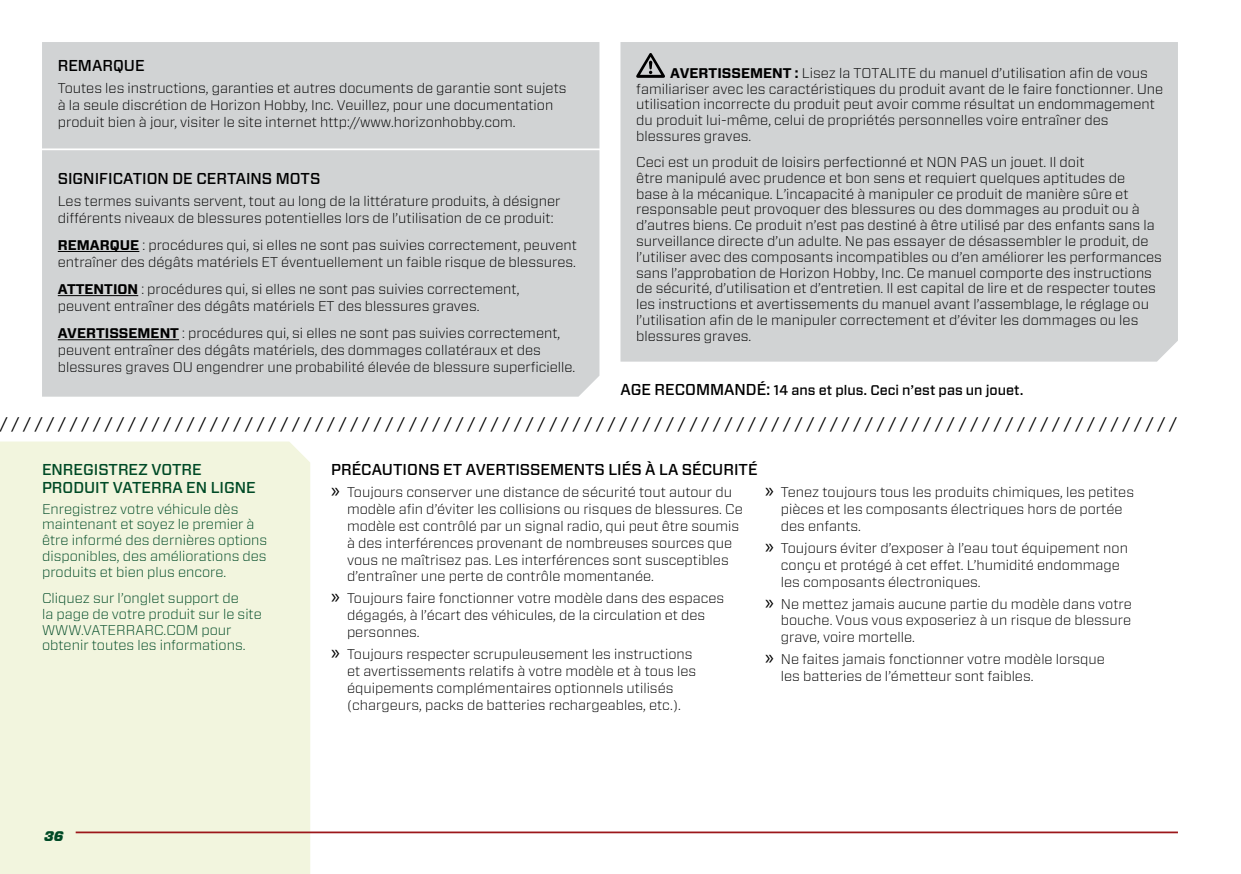
<style>
.page{position:relative;width:1241px;height:874px;background:#fff}
.page>*{position:absolute;margin:0;border:0;box-sizing:border-box;transform-origin:0 0}
.t1{font:16.62px "Forza";color:#000}
.t2{font:500 15.75px "Forza";color:#000}
.t3{font:500 15.75px/17.5px "Forza";color:#004a26}
.t4{font:300 14px/16.8px "Forza";color:#000}
.t5{font:300 14px/15.8px "Forza";color:#004a26}
.t6{font:500 14px "Forza";color:#000}
.t7{font:italic 900 14px "Forza";color:#004a26}
.s1{font-weight:700}
.s2{font-size:15.75px}
.s3{font-family:"Myriad Pro";font-weight:400;font-size:21px}
</style>
<div class="page">
<div style="left:0;top:441px;width:310px;height:432px;background:#f2f5de"></div>
<div style="left:620px;top:42px;width:557px;height:319px;background:#d1d3d4"></div>
<div style="left:42px;top:42px;width:557px;height:354px;background:#d1d3d4"></div>
<svg style="left:636px;top:53px;width:29px;height:25px"></svg>
<hr style="left:58px;top:251px;width:81px;height:1px;background:#000">
<hr style="left:58px;top:295px;width:80px;height:1px;background:#000">
<hr style="left:58px;top:339px;width:121px;height:1px;background:#000">
<hr style="left:37px;top:148px;width:573px;height:2px;background:#fff">
<hr style="left:76px;top:831px;width:1101px;height:1px;background:#9c171a">
<p class="t2" style="left:58px;top:55px;width:88px">REMARQUE</p>
<p class="t4" style="left:58px;top:79px;width:510px">Toutes les instructions, garanties et autres documents de garantie sont sujets à la seule discrétion de Horizon Hobby, Inc. Veuillez, pour une documentation produit bien à jour, visiter le site internet http://www.horizonhobby.com.</p>
<p class="t2" style="left:58px;top:168px;width:9px">SIGNI</p>
<p class="t2" style="left:99px;top:168px;width:34px">FI CATION</p>
<p class="t2" style="left:172px;top:168px;width:54px">DE CERTAINS</p>
<p class="t2" style="left:276px;top:168px;width:25px">MOTS</p>
<p class="t4" style="left:58px;top:192px;width:504px">Les termes suivants servent, tout au long de la littérature produits, à désigner différents niveaux de blessures potentielles lors de l’utilisation de ce produit:</p>
<p class="t4" style="left:58px;top:236px;width:520px"><span class="s1">REMARQUE</span> : procédures qui, si elles ne sont pas suivies correctement, peuvent entraîner des dégâts matériels ET éventuellement un faible risque de blessures.</p>
<p class="t4" style="left:58px;top:280px;width:463px"><span class="s1">ATTENTION</span> : procédures qui, si elles ne sont pas suivies correctement, peuvent entraîner des dégâts matériels ET des blessures graves.</p>
<p class="t4" style="left:58px;top:324px;width:519px"><span class="s1">AVERTISSEMENT</span> : procédures qui, si elles ne sont pas suivies correctement, peuvent entraîner des dégâts matériels, des dommages collatéraux et des blessures graves OU engendrer une probabilité élevée de blessure superficielle.</p>
<p class="t4" style="left:636px;top:65px;width:528px;line-height:15.8px;text-indent:34px"><span class="s1">AVERTISSEMENT :</span> Lisez la TOTALITE du manuel d’utilisation afin de vous familiariser avec les caractéristiques du produit avant de le faire fonctionner. Une utilisation incorrecte du produit peut avoir comme résultat un endommagement du produit lui-même, celui de propriétés personnelles voire entraîner des blessures graves.</p>
<p class="t4" style="left:636px;top:154px;width:527px;line-height:15.8px">Ceci est un produit de loisirs perfectionné et NON PAS un jouet. Il doit<br>être manipulé avec prudence et bon sens et requiert quelques aptitudes de<br>base à la mécanique. L’incapacité à manipuler ce produit de manière sûre et responsable peut provoquer des blessures ou des dommages au produit ou à d’autres biens. Ce produit n’est pas destiné à être utilisé par des enfants sans la surveillance directe d’un adulte. Ne pas essayer de désassembler le produit, de l’utiliser avec des composants incompatibles ou d’en améliorer les performances sans l’approbation de Horizon Hobby, Inc. Ce manuel comporte des instructions de sécurité, d’utilisation et d’entretien. Il est capital de lire et de respecter toutes les instructions et avertissements du manuel avant l’assemblage, le réglage ou l’utilisation afin de le manipuler correctement et d’éviter les dommages ou les blessures graves.</p>
<p class="t2" style="left:620px;top:379px;width:45px">AGE REC</p>
<p class="t6" style="left:685px;top:381px;width:340px"><span class="s2">OMMANDÉ:</span> 14 ANS ET PLUS. CECI N’EST PAS UN JOUET.</p>
<p class="t1" style="left:0;top:411px;width:1178px">/ / / / / / / / / / / / / / / / / / / / / / / / / / / / / / / / / / / / / / / / / / / / / / / / / / / / / / / / / / / / / / / / / / / / / / / / / / / / / / / / / / / / / / / / / / / / / / / / / / / / /</p>
<p class="t3" style="left:42px;top:460px;width:213px">ENREGISTREZ VOTRE<br>PRODUIT VATERRA EN LIGNE</p>
<p class="t5" style="left:42px;top:500px;width:227px">Enregistrez votre véhicule dès maintenant et soyez le premier à être informé des dernières options disponibles, des améliorations des produits et bien plus encore.</p>
<p class="t5" style="left:42px;top:589px;width:221px">Cliquez sur l’onglet support de<br>la page de votre produit sur le site<br>WWW.VATERRARC.COM pour obtenir toutes les informations.</p>
<p class="t7" style="left:44px;top:826px;width:21px">36</p>
<p class="t2" style="left:331px;top:459px;width:221px">PRÉCAUTIONS ET AVERTISSEME</p>
<p class="t2" style="left:573px;top:459px;width:185px">NTS LIÉS À LA SÉCURITÉ</p>
<p class="t4" style="left:347px;top:483px;width:397px;text-indent:-16px"><span class="s3">»</span> Toujours conserver une distance de sécurité tout autour du modèle afin d’éviter les collisions ou risques de blessures. Ce modèle est contrôlé par un signal radio, qui peut être soumis à des interférences provenant de nombreuses sources que vous ne maîtrisez pas. Les interférences sont susceptibles d’entraîner une perte de contrôle momentanée.</p>
<p class="t4" style="left:347px;top:589px;width:379px;text-indent:-16px"><span class="s3">»</span> Toujours faire fonctionner votre modèle dans des espaces dégagés, à l’écart des véhicules, de la circulation et des personnes.</p>
<p class="t4" style="left:347px;top:645px;width:351px;text-indent:-16px"><span class="s3">»</span> Toujours respecter scrupuleusement les instructions et avertissements relatifs à votre modèle et à tous les équipements complémentaires optionnels utilisés (chargeurs, packs de batteries rechargeables, etc.).</p>
<p class="t4" style="left:780px;top:483px;width:355px;text-indent:-16px"><span class="s3">»</span> Tenez toujours tous les produits chimiques, les petites pièces et les composants électriques hors de portée des enfants.</p>
<p class="t4" style="left:780px;top:539px;width:348px;text-indent:-16px"><span class="s3">»</span> Toujours éviter d’exposer à l’eau tout équipement non conçu et protégé à cet effet. L’humidité endommage les composants électroniques.</p>
<p class="t4" style="left:780px;top:594px;width:352px;text-align:justify;text-indent:-16px"><span class="s3">»</span> Ne mettez jamais aucune partie du modèle dans votre bouche. Vous vous exposeriez à un risque de blessure grave, voire mortelle.</p>
<p class="t4" style="left:780px;top:650px;width:325px;text-indent:-16px"><span class="s3">»</span> Ne faites jamais fonctionner votre modèle lorsque les batteries de l’émetteur sont faibles.</p>
</div>
